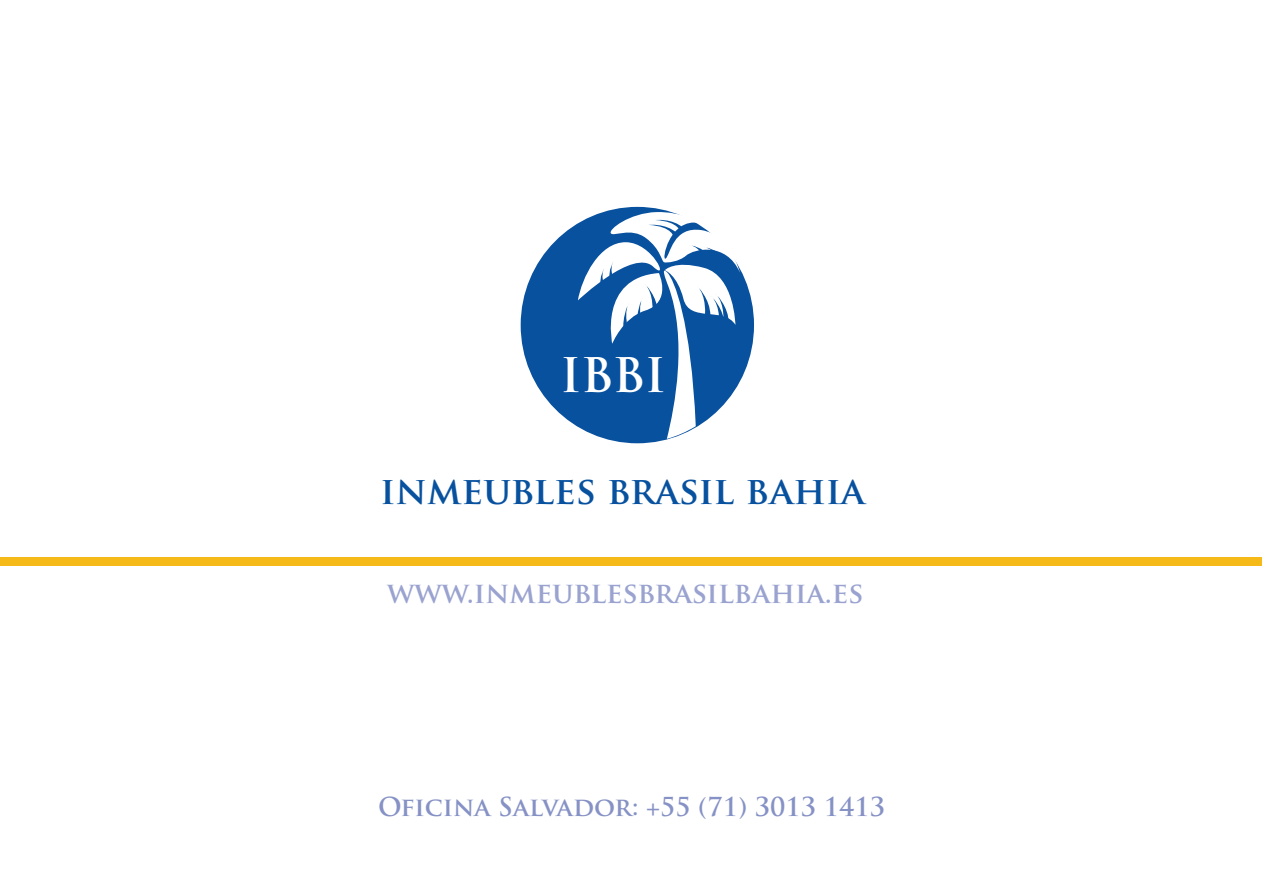
<style>
.page{position:relative;width:1263px;height:893px;background:#fff}
.page>*{position:absolute;margin:0;border:0;box-sizing:border-box;transform-origin:0 0}
.t1{font:700 46.5px "Trajan Pro";color:#fff}
.t2{font:700 37.5px "Trajan Pro";color:#07519f}
.t3{font:700 28.5px "Trajan Pro";color:#9aa3d0}
.t4{font:700 25.5px "Trajan Pro";color:#8692c5}
</style>
<div class="page">
<div style="left:521px;top:207px;width:233px;height:236px;background:#07519f;border-radius:50%"></div>
<svg style="left:578px;top:211px;width:162px;height:228px"></svg>
<div style="left:1px;top:558px;width:1261px;height:8px;background:#f5ba18"></div>
<h1 class="t1" style="left:560px;top:346px;width:107px">IBBI</h1>
<h2 class="t2" style="left:380px;top:467px;width:486px">inmeubles brasil bahia</h2>
<p class="t3" style="left:387px;top:575px;width:478px">www.inmeublesbrasilbahia.es</p>
<p class="t4" style="left:378px;top:791px;width:508px">Oficina Salvador: +55 (71) 3013 1413</p>
</div>
